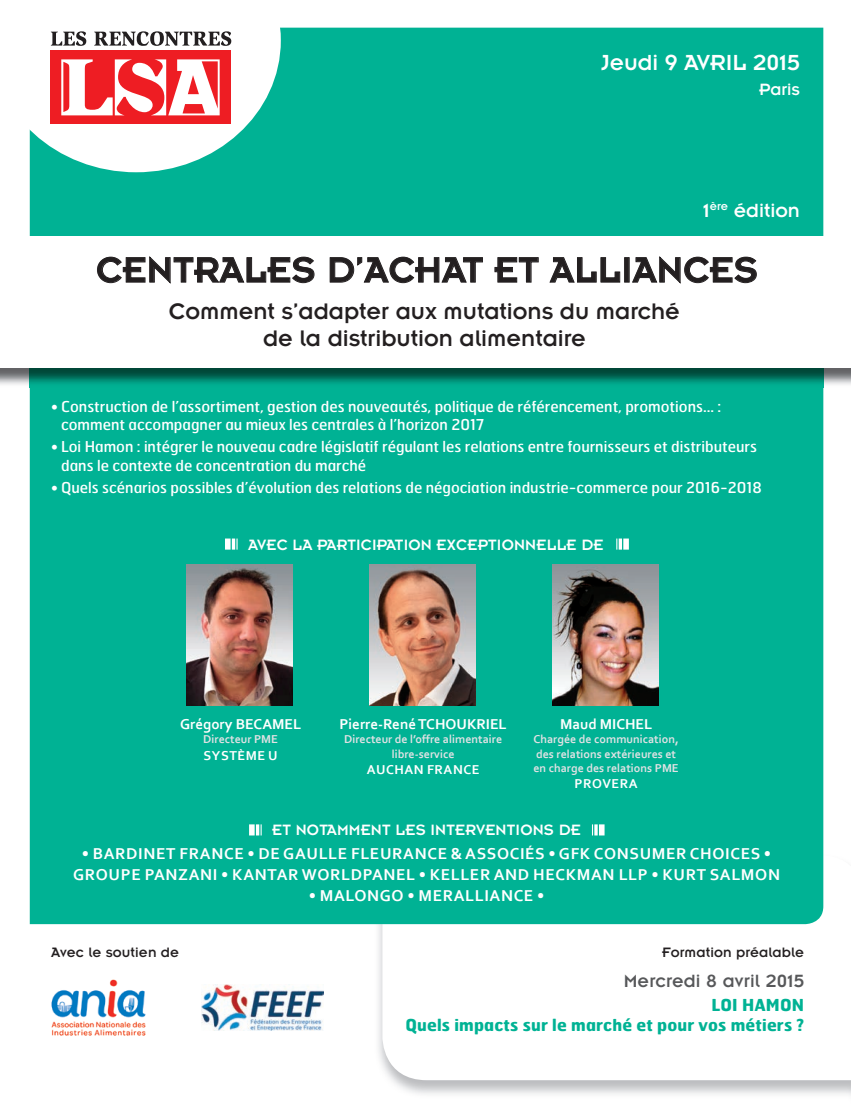
<style>
.page{position:relative;width:851px;height:1106px;background:#fff}
.page>*{position:absolute;margin:0;border:0;box-sizing:border-box;transform-origin:0 0}
.t1{font:39px "Insignia LT Std";letter-spacing:.01em;color:#231f20}
.t2{font:24.75px/27px "Insignia LT Std";color:#231f20;text-align:center}
.t3{font:24px "Insignia LT Std";color:#fff}
.t4{font:21px "Insignia LT Std";color:#fff}
.t5{font:19.5px "Insignia LT Std";letter-spacing:.01em;color:#57585a}
.t6{font:18px "Insignia LT Std";color:#fff}
.t7{font:700 16.5px/21px "Corbel";letter-spacing:.04em;color:#fff;text-align:center}
.t8{font:16.5px "Insignia LT Std";letter-spacing:.01em;color:#fff}
.t9{font:700 16.5px/19.8px "Hermes";letter-spacing:.01em;color:#00b294;text-align:right}
.t10{font:15px/18px "Hermes";color:#fff}
.t11{font:700 15px "Corbel";color:#fff}
.t12{font:15px "Insignia LT Std";letter-spacing:.01em;color:#231f20}
.t13{font:700 13.5px "Corbel";letter-spacing:.04em;color:#fff}
.t14{font:700 12px/14.4px "Corbel";color:#e1e2e4;text-align:center}
</style>
<div class="page">
<svg style="left:382px;top:855px;width:468px;height:240px"></svg>
<div style="left:30px;top:28px;width:793px;height:896px;background:#00b294"></div>
<img style="left:30px;top:368px;width:793px;height:19px">
<div style="left:0;top:236px;width:850px;height:132px;background:#fff"></div>
<svg style="left:29px;top:27px;width:252px;height:145px"></svg>
<img style="left:201px;top:984px;width:122px;height:46px">
<img style="left:51px;top:979px;width:95px;height:57px">
<svg style="left:97px;top:256px;width:217px;height:27px"></svg>
<svg style="left:330px;top:257px;width:153px;height:26px"></svg>
<svg style="left:494px;top:257px;width:44px;height:25px"></svg>
<svg style="left:549px;top:257px;width:71px;height:26px"></svg>
<div style="left:624px;top:257px;width:5px;height:25px;border:1px solid #231f20"></div>
<svg style="left:632px;top:256px;width:124px;height:27px"></svg>
<div style="left:50px;top:51px;width:180px;height:73px;background:#ee1d23"></div>
<svg style="left:61px;top:59px;width:159px;height:56px"></svg>
<svg style="left:51px;top:31px;width:35px;height:15px"></svg>
<svg style="left:94px;top:31px;width:137px;height:15px"></svg>
<svg style="left:661px;top:946px;width:143px;height:13px"></svg>
<svg style="left:249px;top:824px;width:12px;height:11px"></svg>
<svg style="left:592px;top:824px;width:12px;height:11px"></svg>
<svg style="left:225px;top:538px;width:12px;height:11px"></svg>
<svg style="left:616px;top:538px;width:12px;height:11px"></svg>
<img style="left:186px;top:564px;width:107px;height:141px">
<img style="left:369px;top:564px;width:106px;height:141px">
<img style="left:552px;top:564px;width:106px;height:141px">
<h3 class="t3" style="left:601px;top:51px;width:200px">Jeudi 9 AVRIL 2015</h3>
<p class="t6" style="left:759px;top:80px;width:42px">Paris</p>
<h3 class="t4" style="left:703px;top:199px;width:98px">1<sup>ère</sup> édition</h3>
<h1 class="t1" style="left:96px;top:250px;width:663px">CENTRALES D’ACHAT ET ALLIANCES</h1>
<h2 class="t2" style="left:169px;top:297px;width:512px">Comment s’adapter aux mutations du marché de la distribution alimentaire</h2>
<p class="t10" style="left:61px;top:397px;width:661px;text-indent:-10px">• Construction de l’assortiment, gestion des nouveautés, politique de référencement, promotions… : comment accompagner au mieux les centrales à l’horizon 2017</p>
<p class="t10" style="left:61px;top:437px;width:697px;text-indent:-10px">• Loi Hamon : intégrer le nouveau cadre législatif régulant les relations entre fournisseurs et distributeurs dans le contexte de concentration du marché</p>
<p class="t10" style="left:51px;top:478px;width:712px">• Quels scénarios possibles d’évolution des relations de négociation industrie-commerce pour 2016-2018</p>
<p class="t8" style="left:248px;top:536px;width:357px">AVEC LA PARTICIPATION EXCEPTIONNELLE DE</p>
<p class="t11" style="left:180px;top:714px;width:123px">Grégory BECAMEL</p>
<p class="t14" style="left:203px;top:732px;width:76px">Directeur PME</p>
<p class="t13" style="left:204px;top:746px;width:75px">SYSTÈME U</p>
<p class="t11" style="left:339px;top:714px;width:169px">Pierre-René TCHOUKRIEL</p>
<p class="t14" style="left:344px;top:732px;width:160px">Directeur de l’offre alimentaire libre-service</p>
<p class="t13" style="left:367px;top:761px;width:114px">AUCHAN FRANCE</p>
<p class="t11" style="left:560px;top:714px;width:94px">Maud MICHEL</p>
<p class="t14" style="left:533px;top:732px;width:147px;text-align:left">Chargée de communication, des relations extérieures et en charge des relations PME</p>
<p class="t13" style="left:574px;top:775px;width:65px">PROVERA</p>
<p class="t8" style="left:272px;top:821px;width:310px">ET NOTAMMENT LES INTERVENTIONS DE</p>
<p class="t7" style="left:73px;top:842px;width:708px">• BARDINET FRANCE • DE GAULLE FLEURANCE &amp; ASSOCIÉS • GFK CONSUMER CHOICES •<br>GROUPE PANZANI • KANTAR WORLDPANEL • KELLER AND HECKMAN LLP • KURT SALMON</p>
<p class="t7" style="left:308px;top:884px;width:237px">• MALONGO • MERALLIANCE •</p>
<p class="t12" style="left:51px;top:944px;width:130px">Avec le soutien de</p>
<p class="t12" style="left:662px;top:944px;width:143px">Formation préalable</p>
<h3 class="t5" style="left:623px;top:971px;width:182px">Mercredi 8 avril 2015</h3>
<p class="t9" style="left:405px;top:994px;width:400px">LOI HAMON<br>Quels impacts sur le marché et pour vos métiers ?</p>
</div>
